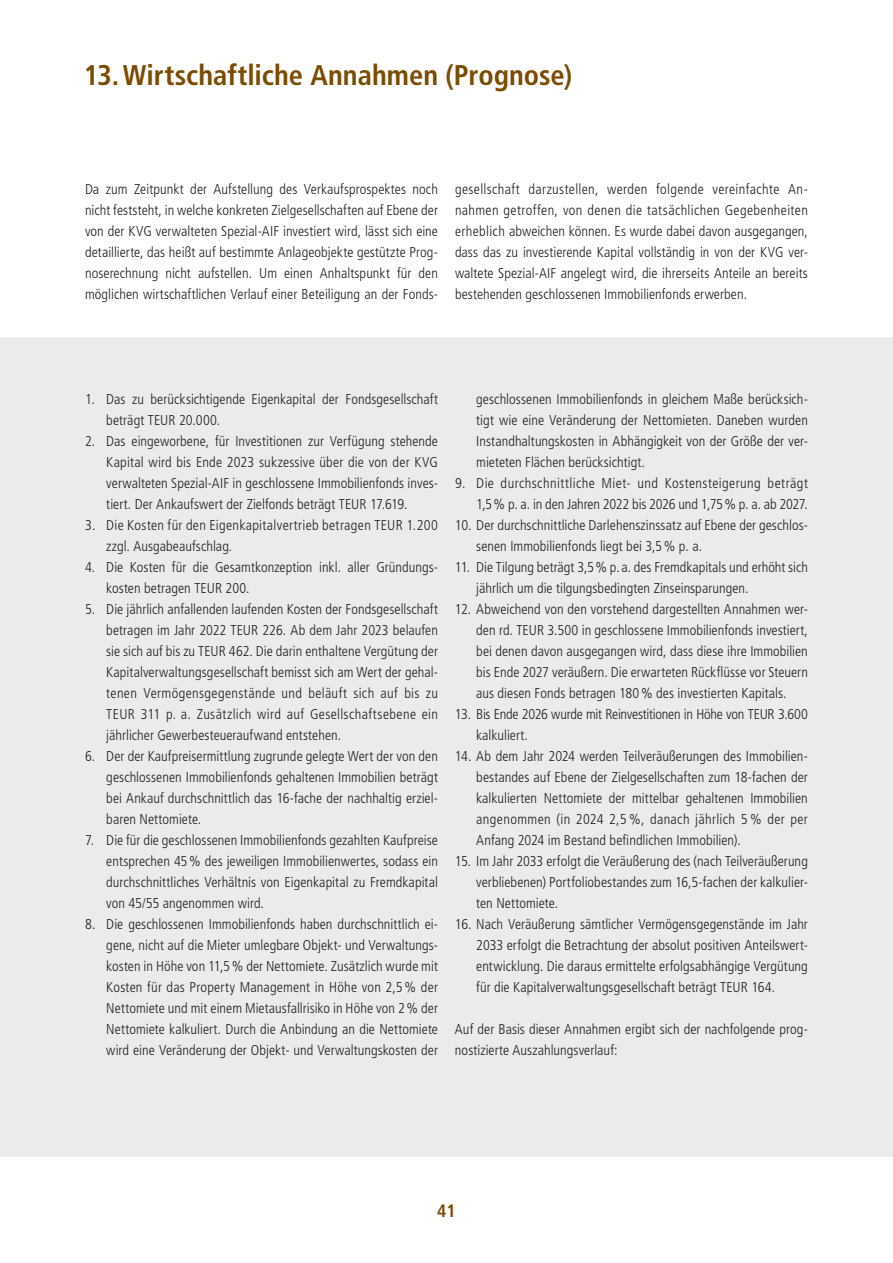
<style>
.page{position:relative;width:893px;height:1263px;background:#fff}
.page>*{position:absolute;margin:0;border:0;box-sizing:border-box;transform-origin:0 0}
.t1{font:700 condensed 28.5px "Frutiger LT";color:#7b4b00}
.t2{font:700 condensed 18px "Frutiger LT";color:#7b4b00}
.t3{font:300 condensed 14.25px/21px "Frutiger LT";letter-spacing:.005em;color:#231f20;text-align:justify}
.t4{font:300 condensed 14.25px/21px "Frutiger LT";letter-spacing:.03em;color:#231f20;text-align:right}
.t5{font:300 condensed 14.25px/21px "Frutiger LT";letter-spacing:-.015em;color:#231f20}
</style>
<div class="page">
<div style="left:0;top:337px;width:893px;height:820px;background:#ebebec"></div>
<h1 class="t1" style="left:84px;top:58px;width:490px">13. Wirtschaftliche Annahmen (Prognose)</h1>
<p class="t3" style="left:85px;top:179px;width:354px">Da zum Zeitpunkt der Aufstellung des Verkaufsprospektes noch nicht feststeht, in welche konkreten Zielgesellschaften auf Ebene der von der KVG verwalteten Spezial-AIF investiert wird, lässt sich eine detaillierte, das heißt auf bestimmte Anlageobjekte gestützte Prog&shy;noserechnung nicht aufstellen. Um einen Anhaltspunkt für den möglichen wirtschaftlichen Verlauf einer Beteiligung an der Fonds-</p>
<p class="t3" style="left:455px;top:179px;width:354px">gesellschaft darzustellen, werden folgende vereinfachte An&shy;nahmen getroffen, von denen die tatsächlichen Gegebenheiten erheblich abweichen können. Es wurde dabei davon ausgegangen, dass das zu investierende Kapital vollständig in von der KVG ver&shy;waltete Spezial-AIF angelegt wird, die ihrerseits Anteile an bereits bestehenden geschlossenen Immobilienfonds erwerben.</p>
<p class="t3" style="left:106px;top:389px;width:333px;text-indent:-21px">1. Das zu berücksichtigende Eigenkapital der Fondsgesellschaft beträgt TEUR 20.000.</p>
<p class="t3" style="left:106px;top:431px;width:333px;text-indent:-21px">2. Das eingeworbene, für Investitionen zur Verfügung stehende Kapital wird bis Ende 2023 sukzessive über die von der KVG verwalteten Spezial-AIF in geschlossene Immobilienfonds inves&shy;tiert. Der Ankaufswert der Zielfonds beträgt TEUR 17.619.</p>
<p class="t3" style="left:106px;top:515px;width:333px;text-indent:-21px">3. Die Kosten für den Eigenkapitalvertrieb betragen TEUR 1.200 zzgl. Ausgabeaufschlag.</p>
<p class="t3" style="left:106px;top:557px;width:332px;text-indent:-21px">4. Die Kosten für die Gesamtkonzeption inkl. aller Gründungs&shy;kosten betragen TEUR 200.</p>
<p class="t3" style="left:106px;top:599px;width:333px;text-indent:-21px">5. Die jährlich anfallenden laufenden Kosten der Fondsgesellschaft betragen im Jahr 2022 TEUR 226. Ab dem Jahr 2023 belaufen sie sich auf bis zu TEUR 462. Die darin enthaltene Vergütung der Kapitalverwaltungsgesellschaft bemisst sich am Wert der gehal&shy;tenen Vermögensgegenstände und beläuft sich auf bis zu TEUR 311 p. a. Zusätzlich wird auf Gesellschaftsebene ein jährlicher Gewerbesteueraufwand entstehen.</p>
<p class="t3" style="left:106px;top:746px;width:333px;text-indent:-21px">6. Der der Kaufpreisermittlung zugrunde gelegte Wert der von den geschlossenen Immobilienfonds gehaltenen Immobilien beträgt bei Ankauf durchschnittlich das 16-fache der nachhaltig erziel&shy;baren Nettomiete.</p>
<p class="t3" style="left:106px;top:830px;width:333px;text-indent:-21px">7. Die für die geschlossenen Immobilienfonds gezahlten Kaufpreise entsprechen 45% des jeweiligen Immobilienwertes, sodass ein durchschnittliches Verhältnis von Eigenkapital zu Fremdkapital von 45/55 angenommen wird.</p>
<p class="t3" style="left:106px;top:914px;width:333px;text-indent:-21px">8. Die geschlossenen Immobilienfonds haben durchschnittlich ei&shy;gene, nicht auf die Mieter umlegbare Objekt- und Verwaltungs&shy;kosten in Höhe von 11,5% der Nettomiete. Zusätzlich wurde mit Kosten für das Property Management in Höhe von 2,5 % der Nettomiete und mit einem Mietausfallrisiko in Höhe von 2% der Nettomiete kalkuliert. Durch die Anbindung an die Nettomiete wird eine Veränderung der Objekt- und Verwaltungskosten der</p>
<p class="t3" style="left:476px;top:389px;width:333px">geschlossenen Immobilienfonds in gleichem Maße berücksich&shy;tigt wie eine Veränderung der Nettomieten. Daneben wurden Instandhaltungskosten in Abhängigkeit von der Größe der ver&shy;mieteten Flächen berücksichtigt.</p>
<p class="t4" style="left:455px;top:473px;width:354px">9. Die durchschnittliche Miet- und Kostensteigerung beträgt<br>1,5% p. a. in den Jahren 2022 bis 2026 und 1,75% p. a. ab 2027.</p>
<p class="t3" style="left:476px;top:515px;width:333px;text-indent:-21px">10. Der durchschnittliche Darlehenszinssatz auf Ebene der geschlos&shy;senen Immobilienfonds liegt bei 3,5% p. a.</p>
<p class="t3" style="left:476px;top:557px;width:333px;text-indent:-21px">11. Die Tilgung beträgt 3,5% p. a. des Fremdkapitals und erhöht sich jährlich um die tilgungsbedingten Zinseinsparungen.</p>
<p class="t3" style="left:476px;top:599px;width:333px;text-indent:-21px">12. Abweichend von den vorstehend dargestellten Annahmen wer&shy;den rd. TEUR 3.500 in geschlossene Immobilienfonds investiert, bei denen davon ausgegangen wird, dass diese ihre Immobilien bis Ende 2027 veräußern. Die erwarteten Rückflüsse vor Steuern aus diesen Fonds betragen 180% des investierten Kapitals.</p>
<p class="t5" style="left:476px;top:704px;width:333px;text-indent:-21px">13. Bis Ende 2026 wurde mit Reinvestitionen in Höhe von TEUR 3.600 kalkuliert.</p>
<p class="t3" style="left:476px;top:746px;width:333px;text-indent:-21px">14. Ab dem Jahr 2024 werden Teilveräußerungen des Immobilien&shy;bestandes auf Ebene der Zielgesellschaften zum 18-fachen der kalkulierten Nettomiete der mittelbar gehaltenen Immobilien angenommen (in 2024 2,5 %, danach jährlich 5 % der per Anfang 2024 im Bestand befindlichen Immobilien).</p>
<p class="t3" style="left:476px;top:851px;width:333px;text-indent:-21px">15. Im Jahr 2033 erfolgt die Veräußerung des (nach Teilveräußerung verbliebenen) Portfoliobestandes zum 16,5-fachen der kalkulier&shy;ten Nettomiete.</p>
<p class="t3" style="left:476px;top:914px;width:333px;text-indent:-21px">16. Nach Veräußerung sämtlicher Vermögensgegenstände im Jahr 2033 erfolgt die Betrachtung der absolut positiven Anteilswert&shy;entwicklung. Die daraus ermittelte erfolgsabhängige Vergütung für die Kapitalverwaltungsgesellschaft beträgt TEUR 164.</p>
<p class="t3" style="left:455px;top:1019px;width:354px">Auf der Basis dieser Annahmen ergibt sich der nachfolgende prog&shy;nostizierte Auszahlungsverlauf:</p>
<p class="t2" style="left:437px;top:1200px;width:20px">41</p>
</div>
